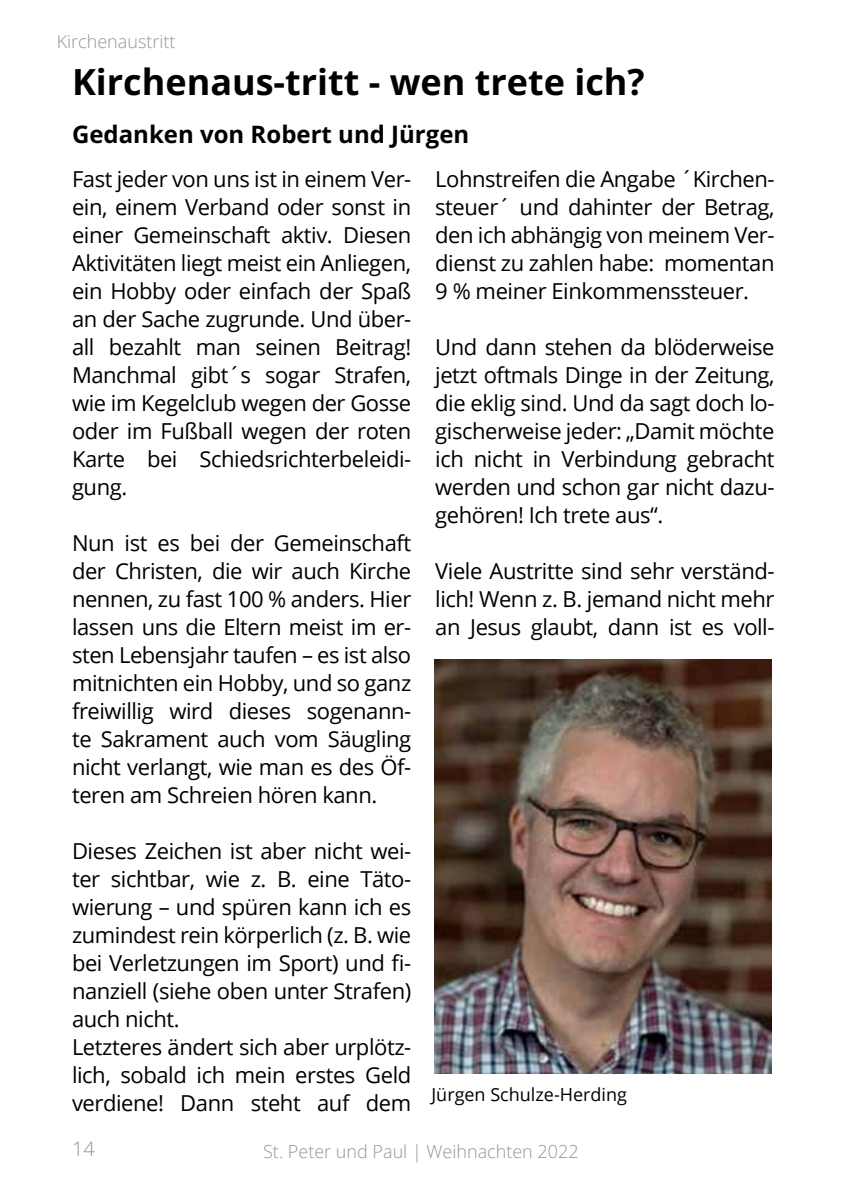
<style>
.page{position:relative;width:842px;height:1191px;background:#fff}
.page>*{position:absolute;margin:0;border:0;box-sizing:border-box;transform-origin:0 0}
.t1{font:700 36px "Open Sans";color:#000}
.t2{font:700 24px "Open Sans";color:#000}
.t3{font:22px/28px "Open Sans";letter-spacing:-.02em;color:#000;text-align:justify}
.t4{font:300 20px "Open Sans";color:#939598}
.t5{font:300 18px "Open Sans";color:#939598}
.t6{font:18px "Open Sans";color:#000}
</style>
<div class="page">
<img style="left:435px;top:659px;width:336px;height:414px">
<p class="t5" style="left:57px;top:29px;width:120px">Kirchenaustritt</p>
<h1 class="t1" style="left:72px;top:57px;width:574px">Kirchenaus-tritt - wen trete ich?</h1>
<p class="t2" style="left:72px;top:118px;width:399px">Gedanken von Robert und Jürgen</p>
<p class="t3" style="left:72px;top:164px;width:341px">Fast jeder von uns ist in einem Ver&shy;ein, einem Verband oder sonst in einer Gemeinschaft aktiv. Diesen Aktivitäten liegt meist ein Anliegen, ein Hobby oder einfach der Spaß an der Sache zugrunde. Und über&shy;all bezahlt man seinen Beitrag!<br>Manchmal gibt´s sogar Strafen, wie im Kegelclub wegen der Gosse oder im Fußball wegen der roten Karte bei Schiedsrichterbeleidi&shy;gung.</p>
<p class="t3" style="left:72px;top:528px;width:341px">Nun ist es bei der Gemeinschaft der Christen, die wir auch Kirche nennen, zu fast 100 % anders. Hier lassen uns die Eltern meist im er&shy;sten Lebensjahr taufen – es ist also mitnichten ein Hobby, und so ganz freiwillig wird dieses sogenann&shy;te Sakrament auch vom Säugling nicht verlangt, wie man es des Öf&shy;teren am Schreien hören kann.</p>
<p class="t3" style="left:72px;top:836px;width:341px;text-align:left">Dieses Zeichen ist aber nicht wei&shy;ter sichtbar, wie z. B. eine Täto&shy;wierung – und spüren kann ich es zumindest rein körperlich (z. B. wie bei Verletzungen im Sport) und fi&shy;nanziell (siehe oben unter Strafen) auch nicht.<br>Letzteres ändert sich aber urplötz&shy;lich, sobald ich mein erstes Geld verdiene! Dann steht auf dem</p>
<p class="t3" style="left:435px;top:165px;width:341px">Lohnstreifen die Angabe ´Kirchen&shy;steuer´ und dahinter der Betrag, den ich abhängig von meinem Ver&shy;dienst zu zahlen habe: momentan 9 % meiner Einkommenssteuer.</p>
<p class="t3" style="left:435px;top:333px;width:341px">Und dann stehen da blöderweise jetzt oftmals Dinge in der Zeitung, die eklig sind. Und da sagt doch lo&shy;gischerweise jeder: „Damit möchte ich nicht in Verbindung gebracht werden und schon gar nicht dazu&shy;gehören! I ch trete aus“.</p>
<p class="t3" style="left:435px;top:557px;width:341px">Viele Austritte sind sehr verständ&shy;lich! Wenn z. B. jemand nicht mehr an Jesus glaubt, dann ist es voll-</p>
<p class="t6" style="left:431px;top:1082px;width:197px">Jürgen Schulze-Herding</p>
<p class="t4" style="left:72px;top:1134px;width:24px">14</p>
<p class="t5" style="left:263px;top:1138px;width:317px">St. Peter und Paul | Weihnachten 2022</p>
</div>
